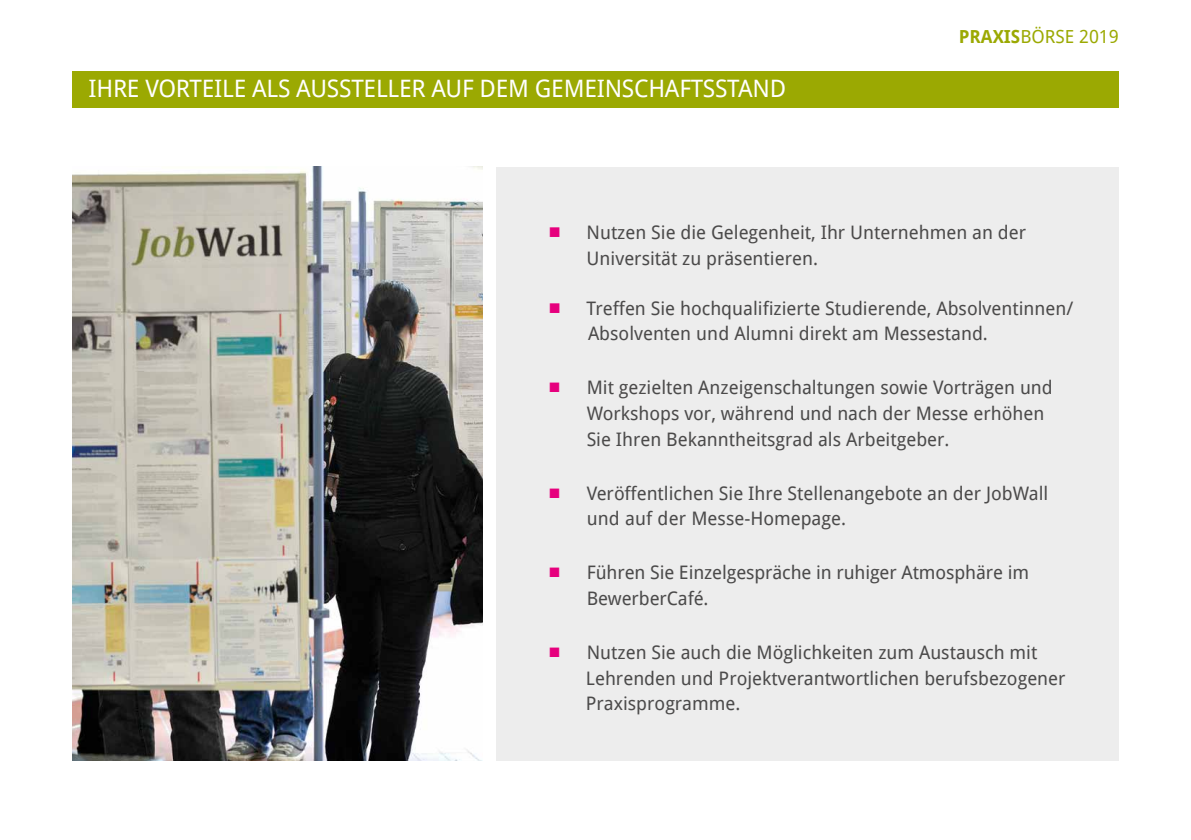
<style>
.page{position:relative;width:1191px;height:840px;background:#fff}
.page>*{position:absolute;margin:0;border:0;box-sizing:border-box;transform-origin:0 0}
.t1{font:24px "Droid Sans";letter-spacing:-.01em;color:#fff}
.t2{font:18.6px/25.6px "Droid Sans";color:#4b4a4a}
.t3{font:18px "Droid Sans";color:#9ba902}
.s1{font-weight:700}
</style>
<div class="page">
<div style="left:72px;top:71px;width:1047px;height:36px;background:#9ba902"></div>
<div style="left:496px;top:167px;width:623px;height:593px;background:#ededed"></div>
<img style="left:72px;top:167px;width:410px;height:593px">
<p class="t1" style="left:89px;top:72px;width:699px">IHRE VORTEILE ALS AUSSTELLER AUF DEM GEMEINSCHAFTSSTAND</p>
<p class="t3" style="left:958px;top:24px;width:161px"><span class="s1">PRAXIS</span>BÖRSE 2019</p>
<p class="t2" style="left:586px;top:219px;width:441px">Nutzen Sie die Gelegenheit, Ihr Unternehmen an der<br>Universität zu präsentieren.</p>
<p class="t2" style="left:586px;top:294px;width:488px">Treffen Sie hochqualifizierte Studierende, Absolventinnen/<br>Absolventen und Alumni direkt am Messestand.</p>
<p class="t2" style="left:586px;top:374px;width:467px">Mit gezielten Anzeigenschaltungen sowie Vorträgen und<br>Workshops vor, während und nach der Messe erhöhen<br>Sie Ihren Bekanntheitsgrad als Arbeitgeber.</p>
<p class="t2" style="left:586px;top:479px;width:463px">Veröffentlichen Sie Ihre Stellenangebote an der JobWall und auf der Messe-Homepage.</p>
<p class="t2" style="left:586px;top:559px;width:444px">Führen Sie Einzelgespräche in ruhiger Atmosphäre im<br>BewerberCafé.</p>
<p class="t2" style="left:586px;top:638px;width:481px">Nutzen Sie auch die Möglichkeiten zum Austausch mit<br>Lehrenden und Projektverantwortlichen berufsbezogener<br>Praxisprogramme.</p>
</div>
